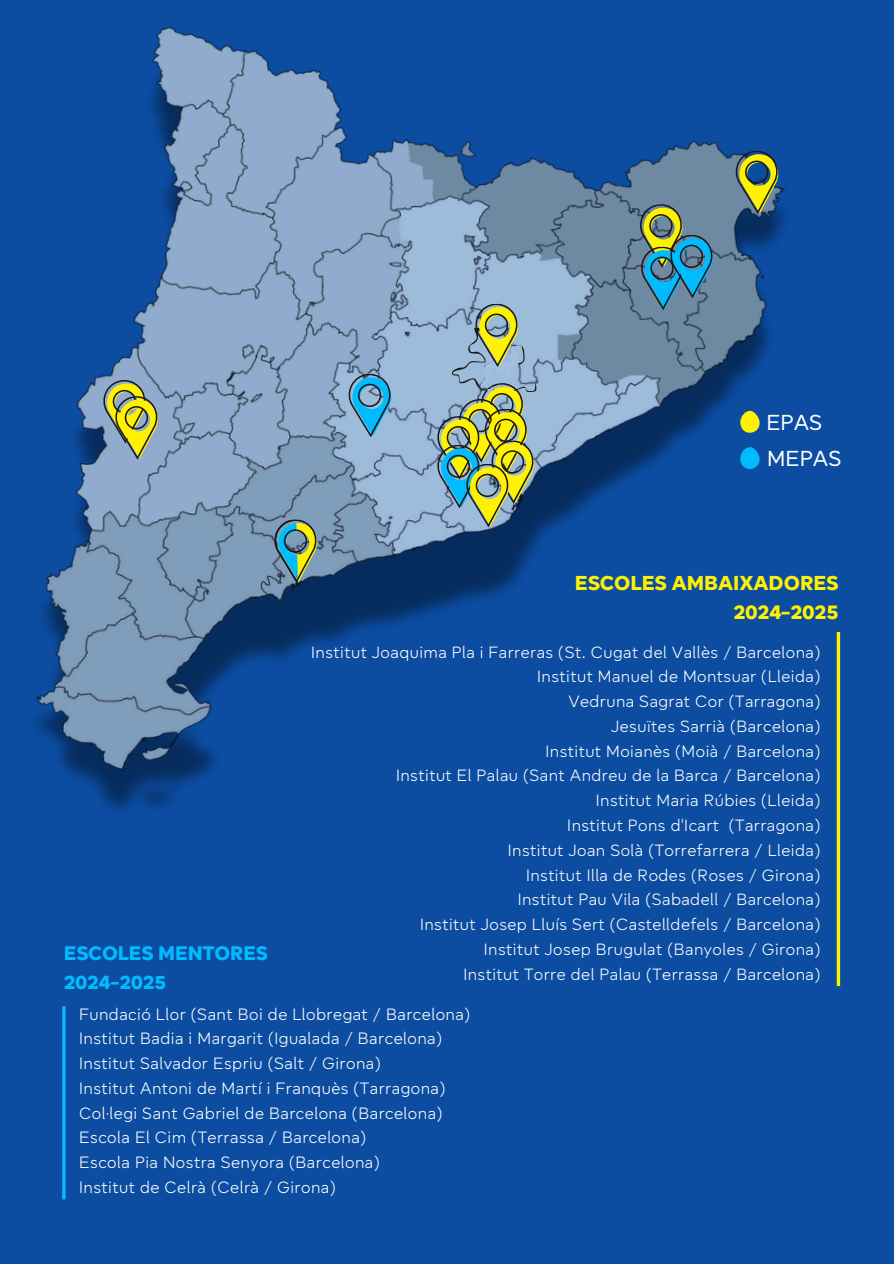
<style>
.page{position:relative;width:894px;height:1264px;background:#fff}
.page>*{position:absolute;margin:0;border:0;box-sizing:border-box;transform-origin:0 0}
.t1{font:22.5px "Europea";color:#fff}
.t2{font:800 21px/29.2px "Europea";color:#fff200;text-align:right}
.t3{font:800 20.4px/28.2px "Europea";color:#00bcff}
.t4{font:300 16.95px "Europea";letter-spacing:.03em;color:#fff}
</style>
<div class="page">
<div style="left:0;top:0;width:893px;height:1263px;background:#0c4da2"></div>
<img style="left:36px;top:26px;width:805px;height:845px">
<svg style="left:734px;top:150px;width:46px;height:65px"></svg>
<svg style="left:347px;top:373px;width:46px;height:65px;background:#5ba5cb"></svg>
<svg style="left:638px;top:203px;width:76px;height:108px;background:#598d93"></svg>
<svg style="left:435px;top:303px;width:101px;height:225px;background:#95ab8b"></svg>
<svg style="left:273px;top:519px;width:46px;height:64px;background:#6a9589"></svg>
<hr style="left:836px;top:632px;width:3px;height:354px;background:#fff200">
<svg style="left:739px;top:410px;width:20px;height:23px"></svg>
<svg style="left:739px;top:447px;width:20px;height:22px"></svg>
<svg style="left:62px;top:1006px;width:4px;height:193px"></svg>
<svg style="left:102px;top:379px;width:57px;height:81px;background:#a2ac6f"></svg>
<p class="t1" style="left:766px;top:413px;width:57px">EPAS</p>
<p class="t1" style="left:767px;top:449px;width:75px">MEPAS</p>
<p class="t2" style="left:574px;top:570px;width:265px">ESCOLES AMBAIXADORES<br>2024-2025</p>
<p class="t4" style="left:311px;top:645px;width:510px">Institut Joaquima Pla i Farreras (St. Cugat del Vallès / Barcelona)</p>
<p class="t4" style="left:537px;top:669px;width:284px">Institut Manuel de Montsuar (Lleida)</p>
<p class="t4" style="left:568px;top:694px;width:253px">Vedruna Sagrat Cor (Tarragona)</p>
<p class="t4" style="left:611px;top:719px;width:210px">Jesuïtes Sarrià (Barcelona)</p>
<p class="t4" style="left:545px;top:744px;width:276px">Institut Moianès (Moià / Barcelona)</p>
<p class="t4" style="left:396px;top:768px;width:425px">Institut El Palau (Sant Andreu de la Barca / Barcelona)</p>
<p class="t4" style="left:595px;top:793px;width:226px">Institut Maria Rúbies (Lleida)</p>
<p class="t4" style="left:567px;top:818px;width:254px">Institut Pons d'Icart (Tarragona)</p>
<p class="t4" style="left:507px;top:843px;width:314px">Institut Joan Solà (Torrefarrera / Lleida)</p>
<p class="t4" style="left:526px;top:867px;width:296px">Institut Illa de Rodes (Roses / Girona)</p>
<p class="t4" style="left:517px;top:892px;width:304px">Institut Pau Vila (Sabadell / Barcelona)</p>
<p class="t4" style="left:420px;top:917px;width:401px">Institut Josep Lluís Sert (Castelldefels / Barcelona)</p>
<p class="t4" style="left:484px;top:942px;width:338px">Institut Josep Brugulat (Banyoles / Girona)</p>
<p class="t4" style="left:463px;top:966px;width:358px">Institut Torre del Palau (Terrassa / Barcelona)</p>
<p class="t3" style="left:64px;top:941px;width:205px">ESCOLES MENTORES<br>2024-2025</p>
<p class="t4" style="left:79px;top:1006px;width:392px">Fundació Llor (Sant Boi de Llobregat / Barcelona)</p>
<p class="t4" style="left:79px;top:1031px;width:364px">Institut Badia i Margarit (Igualada / Barcelona)</p>
<p class="t4" style="left:79px;top:1056px;width:303px">Institut Salvador Espriu (Salt / Girona)</p>
<h2 class="t4" style="left:79px;top:1081px;width:367px">Institut Antoni de Martí i Franquès (Tarragona)</h2>
<p class="t4" style="left:79px;top:1105px;width:365px">Col·legi Sant Gabriel de Barcelona (Barcelona)</p>
<h2 class="t4" style="left:79px;top:1130px;width:288px">Escola El Cim (Terrassa / Barcelona)</h2>
<h1 class="t4" style="left:79px;top:1155px;width:302px">Escola Pia Nostra Senyora (Barcelona)</h1>
<p class="t4" style="left:79px;top:1180px;width:258px">Institut de Celrà (Celrà / Girona)</p>
</div>
